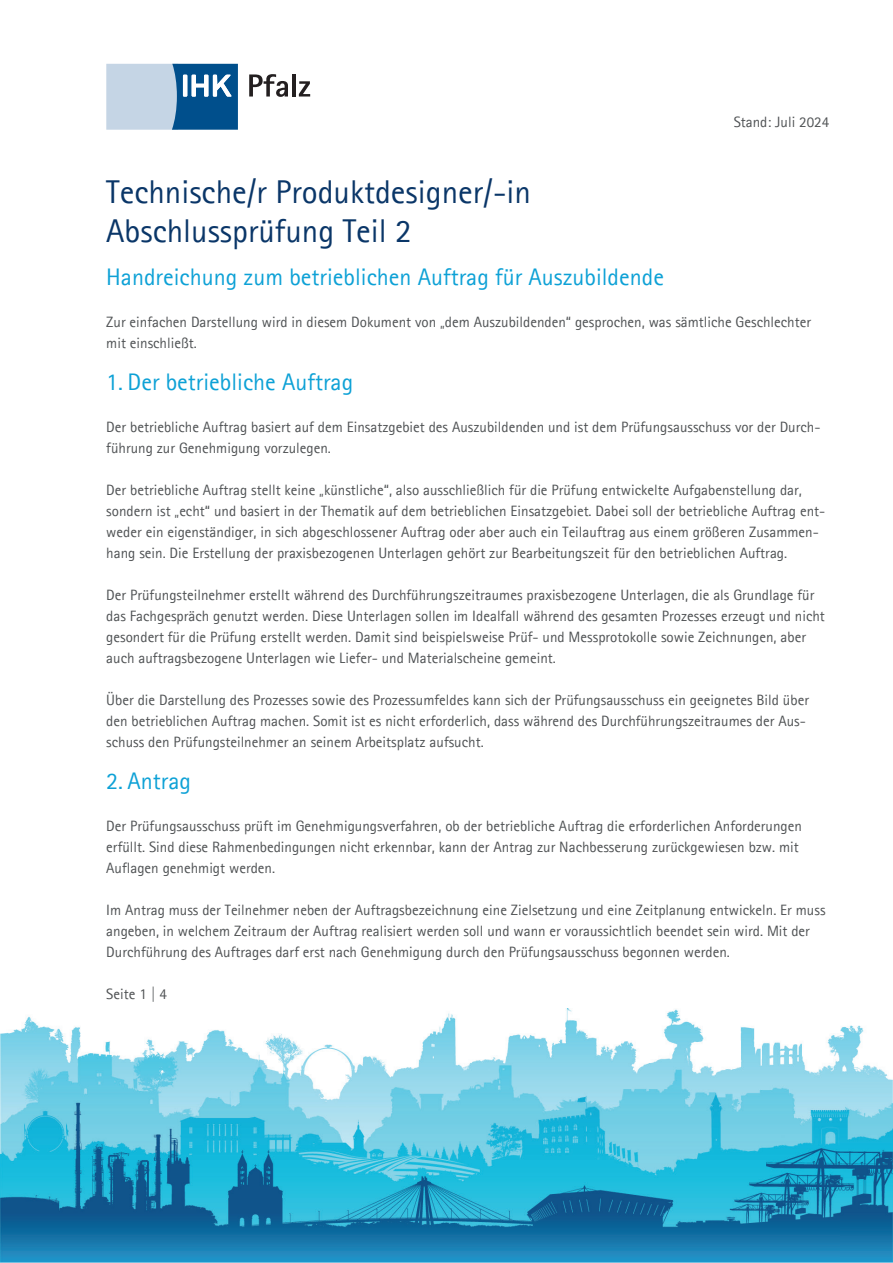
<style>
.page{position:relative;width:893px;height:1263px;background:#fff}
.page>*{position:absolute;margin:0;border:0;box-sizing:border-box;transform-origin:0 0}
.t1{font:33px/39px "Agfa Rotis Sans Serif";color:#0a3668}
.t2{font:24px "Agfa Rotis Sans Serif";color:#0da1d6}
.t3{font:15px/21px "Agfa Rotis Sans Serif";color:#4f5254}
</style>
<div class="page">
<img style="left:0;top:1008px;width:893px;height:255px">
<div style="left:106px;top:64px;width:72px;height:66px;background:#c5d5e5"></div>
<svg style="left:172px;top:64px;width:66px;height:66px"></svg>
<svg style="left:249px;top:74px;width:39px;height:23px"></svg>
<hr style="left:292px;top:74px;width:4px;height:23px;background:#231f20">
<svg style="left:299px;top:81px;width:11px;height:16px"></svg>
<h1 class="t1" style="left:106px;top:172px;width:426px">Technische/r Produktdesigner/-in<br>Abschlussprüfung Teil 2</h1>
<p class="t3" style="left:734px;top:111px;width:97px">Stand: Juli 2024</p>
<h2 class="t2" style="left:106px;top:263px;width:559px">Handreichung zum betrieblichen Auftrag für Auszubildende</h2>
<p class="t3" style="left:106px;top:311px;width:706px">Zur einfachen Darstellung wird in diesem Dokument von „dem Auszubildenden“ gesprochen, was sämtliche Geschlechter mit einschließt.</p>
<h2 class="t2" style="left:106px;top:368px;width:248px">1. Der betriebliche Auftrag</h2>
<p class="t3" style="left:106px;top:416px;width:716px">Der betriebliche Auftrag basiert auf dem Einsatzgebiet des Auszubildenden und ist dem Prüfungsausschuss vor der Durch&shy;führung zur Genehmigung vorzulegen.</p>
<p class="t3" style="left:106px;top:479px;width:720px">Der betriebliche Auftrag stellt keine „künstliche“, also ausschließlich für die Prüfung entwickelte Aufgabenstellung dar, sondern ist „echt“ und basiert in der Thematik auf dem betrieblichen Einsatzgebiet. Dabei soll der betriebliche Auftrag ent&shy;weder ein eigenständiger, in sich abgeschlossener Auftrag oder aber auch ein Teilauftrag aus einem größeren Zusammen&shy;hang sein. Die Erstellung der praxisbezogenen Unterlagen gehört zur Bearbeitungszeit für den betrieblichen Auftrag.</p>
<p class="t3" style="left:106px;top:584px;width:720px">Der Prüfungsteilnehmer erstellt während des Durchführungszeitraumes praxisbezogene Unterlagen, die als Grundlage für das Fachgespräch genutzt werden. Diese Unterlagen sollen im Idealfall während des gesamten Prozesses erzeugt und nicht gesondert für die Prüfung erstellt werden. Damit sind beispielsweise Prüf- und Messprotokolle sowie Zeichnungen, aber auch auftragsbezogene Unterlagen wie Liefer- und Materialscheine gemeint.</p>
<p class="t3" style="left:106px;top:689px;width:704px">Über die Darstellung des Prozesses sowie des Prozessumfeldes kann sich der Prüfungsausschuss ein geeignetes Bild über den betrieblichen Auftrag machen. Somit ist es nicht erforderlich, dass während des Durchführungszeitraumes der Aus&shy;schuss den Prüfungsteilnehmer an seinem Arbeitsplatz aufsucht.</p>
<h2 class="t2" style="left:106px;top:767px;width:86px">2. Antrag</h2>
<p class="t3" style="left:106px;top:815px;width:697px">Der Prüfungsausschuss prüft im Genehmigungsverfahren, ob der betriebliche Auftrag die erforderlichen Anforderungen erfüllt. Sind diese Rahmenbedingungen nicht erkennbar, kann der Antrag zur Nachbesserung zurückgewiesen bzw. mit<br>Auflagen genehmigt werden.</p>
<p class="t3" style="left:106px;top:899px;width:721px">Im Antrag muss der Teilnehmer neben der Auftragsbezeichnung eine Zielsetzung und eine Zeitplanung entwickeln. Er muss angeben, in welchem Zeitraum der Auftrag realisiert werden soll und wann er voraussichtlich beendet sein wird. Mit der<br>Durchführung des Auftrages darf erst nach Genehmigung durch den Prüfungsausschuss begonnen werden.</p>
<p class="t3" style="left:106px;top:983px;width:62px">Seite 1 | 4</p>
</div>
